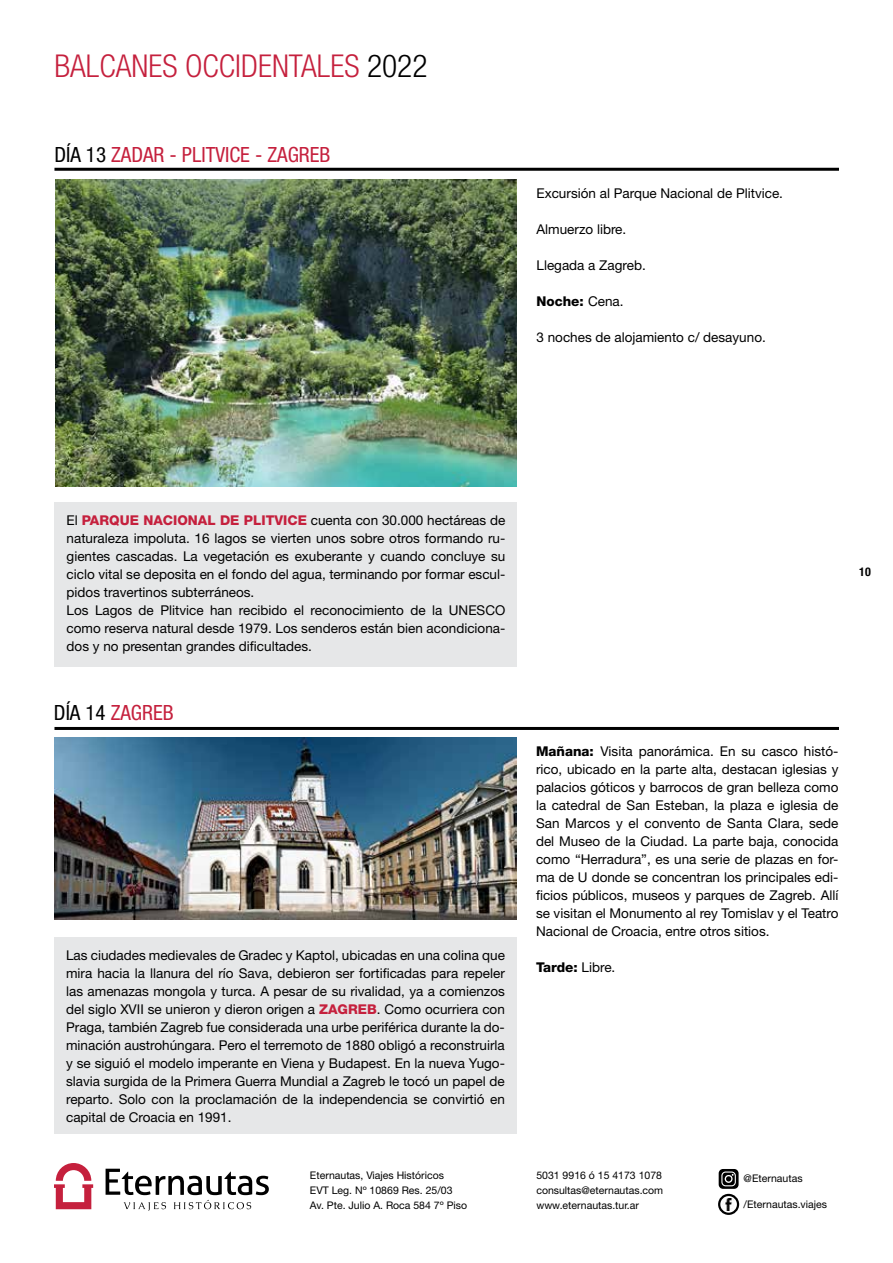
<style>
.page{position:relative;width:893px;height:1263px;background:#fff}
.page>*{position:absolute;margin:0;border:0;box-sizing:border-box;transform-origin:0 0}
.t1{font:300 condensed 31.5px "Helvetica Neue LT Std";color:#c5203d}
.t2{font:condensed 21px "Helvetica Neue";color:#c5203d}
.t3{font:13.5px/18px "Helvetica Neue";color:#000;text-align:justify}
.t4{font:800 13.5px "Helvetica Neue";color:#000}
.t5{font:700 condensed 12px "Helvetica Neue";color:#000}
.t6{font:10.5px/15px "Helvetica Neue";color:#000}
.s1{color:#000}
.s2{font-weight:400}
.s3{font-weight:800;color:#c5203d}
.s4{font-weight:800}
</style>
<div class="page">
<svg style="left:54px;top:1163px;width:39px;height:46px"></svg>
<svg style="left:106px;top:1169px;width:163px;height:42px"></svg>
<svg style="left:723px;top:1198px;width:12px;height:12px"></svg>
<div style="left:718px;top:1194px;width:21px;height:21px;border:2px solid #000;border-radius:50%"></div>
<svg style="left:719px;top:1169px;width:20px;height:20px"></svg>
<img style="left:55px;top:738px;width:462px;height:181px">
<div style="left:55px;top:502px;width:462px;height:164px;background:#e6e7e8"></div>
<div style="left:54px;top:937px;width:463px;height:197px;background:#e6e7e8"></div>
<img style="left:55px;top:180px;width:462px;height:306px">
<hr style="left:54px;top:168px;width:785px;height:3px;background:#000">
<hr style="left:54px;top:727px;width:785px;height:3px;background:#000">
<h1 class="t1" style="left:54px;top:47px;width:374px">BALCANES OCCIDENTALES <span class="s1">2022</span></h1>
<h2 class="t2" style="left:54px;top:142px;width:278px"><span class="s1">DÍA 13</span> ZADAR - PLITVICE - ZAGREB</h2>
<p class="t3" style="left:536px;top:184px;width:248px">Excursión al Parque Nacional de Plitvice.</p>
<p class="t3" style="left:536px;top:220px;width:91px">Almuerzo libre.</p>
<p class="t3" style="left:536px;top:256px;width:111px">Llegada a Zagreb.</p>
<p class="t4" style="left:536px;top:293px;width:89px">Noche: <span class="s2">Cena.</span></p>
<p class="t3" style="left:536px;top:328px;width:231px">3 noches de alojamiento c/ desayuno.</p>
<p class="t3" style="left:67px;top:511px;width:440px;text-align:left">El <span class="s3">PARQUE NACIONAL DE PLITVICE</span> cuenta con 30.000 hectáreas de naturaleza impoluta. 16 lagos se vierten unos sobre otros formando ru&shy;gientes cascadas. La vegetación es exuberante y cuando concluye su ciclo vital se deposita en el fondo del agua, terminando por formar escul&shy;pidos travertinos subterráneos.<br>Los Lagos de Plitvice han recibido el reconocimiento de la UNESCO como reserva natural desde 1979. Los senderos están bien acondiciona&shy;dos y no presentan grandes dificultades.</p>
<h2 class="t2" style="left:54px;top:700px;width:121px"><span class="s1">DÍA 14</span> ZAGREB</h2>
<p class="t3" style="left:66px;top:946px;width:440px">Las ciudades medievales de Gradec y Kaptol, ubicadas en una colina que mira hacia la llanura del río Sava, debieron ser fortificadas para repeler las amenazas mongola y turca. A pesar de su rivalidad, ya a comienzos del siglo XVII se unieron y dieron origen a <span class="s3">ZAGREB</span>. Como ocurriera con Praga, también Zagreb fue considerada una urbe periférica durante la do&shy;minación austrohúngara. Pero el terremoto de 1880 obligó a reconstruirla y se siguió el modelo imperante en Viena y Budapest. En la nueva Yugo&shy;slavia surgida de la Primera Guerra Mundial a Zagreb le tocó un papel de reparto. Solo con la proclamación de la independencia se convirtió en capital de Croacia en 1991.</p>
<p class="t3" style="left:536px;top:742px;width:304px"><span class="s4">Mañana:</span> Visita panorámica. En su casco histó&shy;rico, ubicado en la parte alta, destacan iglesias y palacios góticos y barrocos de gran belleza como la catedral de San Esteban, la plaza e iglesia de San Marcos y el convento de Santa Clara, sede del Museo de la Ciudad. La parte baja, conocida como “Herradura”, es una serie de plazas en for&shy;ma de U donde se concentran los principales edi&shy;ficios públicos, museos y parques de Zagreb. Allí se visitan el Monumento al rey Tomislav y el Teatro Nacional de Croacia, entre otros sitios.</p>
<p class="t4" style="left:536px;top:959px;width:81px">Tarde: <span class="s2">Libre.</span></p>
<p class="t6" style="left:310px;top:1168px;width:159px">Eternautas, Viajes Históricos<br>EVT Leg. Nº 10869 Res. 25/03<br>Av. Pte. Julio A. Roca 584 7º Piso</p>
<p class="t6" style="left:536px;top:1168px;width:128px;text-align:justify">5031 9916 ó 15 4173 1078 consultas@eternautas.com www.eternautas.tur.ar</p>
<p class="t6" style="left:744px;top:1171px;width:60px">@Eternautas</p>
<p class="t6" style="left:744px;top:1196px;width:85px">/Eternautas.viajes</p>
<p class="t5" style="left:859px;top:564px;width:13px">10</p>
</div>
